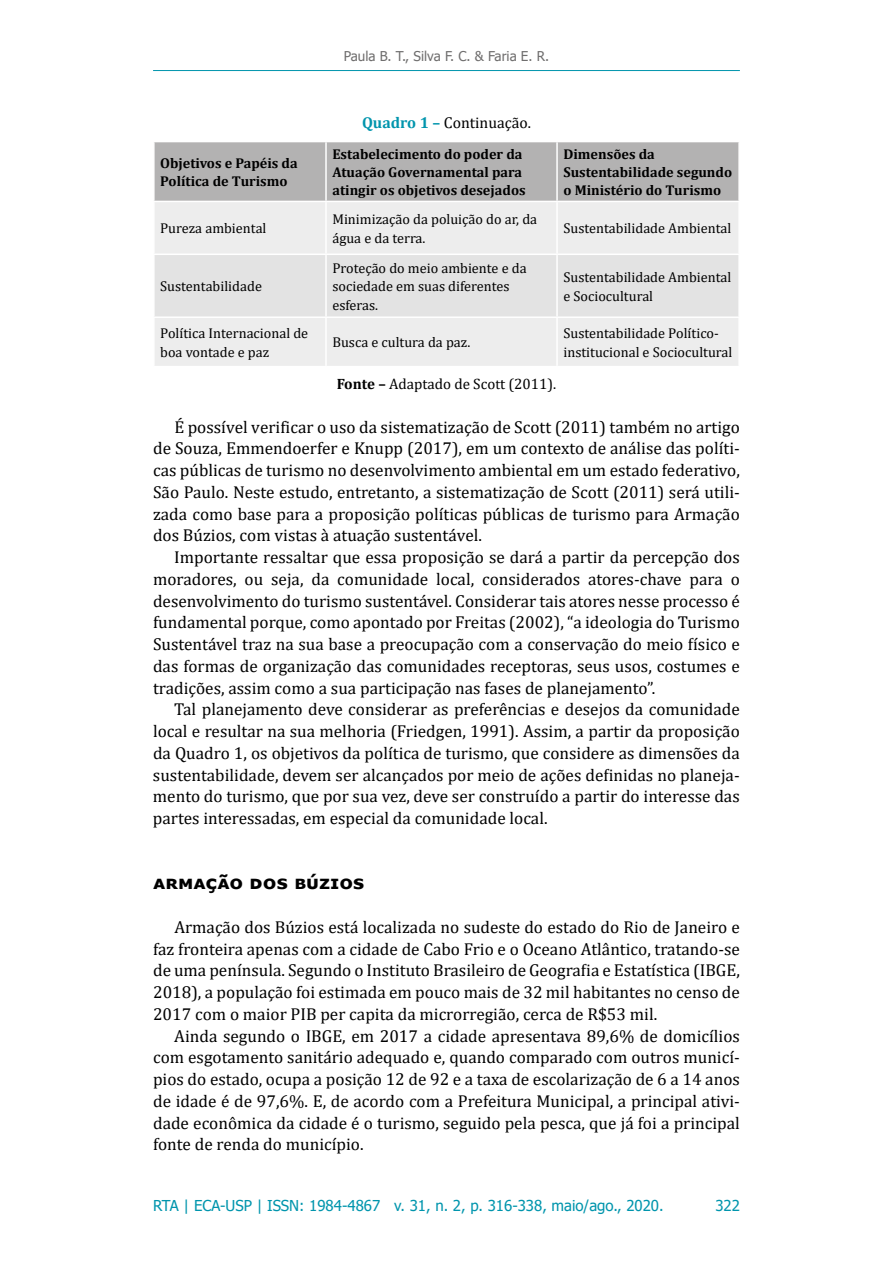
<style>
.page{position:relative;width:893px;height:1263px;background:#fff}
.page>*{position:absolute;margin:0;border:0;box-sizing:border-box;transform-origin:0 0}
.t1{font:700 18.75px "Verdana";color:#000}
.t2{font:17.25px/21.8px "Cambria";color:#000;text-align:justify}
.t3{font:15.75px "Cambria";color:#000}
.t4{font:15px "Tahoma";color:#0095ad}
.t5{font:15px "Cambria";color:#000}
.t6{font:14.25px/18.8px "Cambria";color:#000}
.t7{font:700 14.25px/18px "Cambria";color:#000}
.t8{font:13.5px "Tahoma";color:#706f6f}
.s1{font-weight:700;color:#0095ad}
.s2{font-weight:700}
.s3{font-size:14.25px}
</style>
<div class="page">
<hr style="left:153px;top:70px;width:587px;height:1px;background:#0095ad">
<div style="left:155px;top:142px;width:583px;height:59px;background:#b3b2b2"></div>
<div style="left:155px;top:202px;width:583px;height:164px;background:#ededed"></div>
<div style="left:155px;top:255px;width:583px;height:61px;background:#e3e3e3"></div>
<hr style="left:325px;top:142px;width:2px;height:59px;background:#fff">
<hr style="left:556px;top:142px;width:2px;height:59px;background:#fff">
<hr style="left:325px;top:202px;width:2px;height:52px;background:#fff">
<hr style="left:556px;top:202px;width:2px;height:52px;background:#fff">
<hr style="left:325px;top:255px;width:2px;height:61px;background:#fff">
<hr style="left:556px;top:255px;width:2px;height:61px;background:#fff">
<hr style="left:325px;top:318px;width:2px;height:48px;background:#fff">
<hr style="left:556px;top:318px;width:2px;height:48px;background:#fff">
<hr style="left:153px;top:254px;width:173px;height:1px;background:#fff">
<hr style="left:326px;top:254px;width:231px;height:1px;background:#fff">
<hr style="left:557px;top:254px;width:183px;height:1px;background:#fff">
<hr style="left:153px;top:316px;width:173px;height:2px;background:#fff">
<hr style="left:326px;top:316px;width:231px;height:2px;background:#fff">
<hr style="left:557px;top:316px;width:183px;height:2px;background:#fff">
<p class="t8" style="left:344px;top:47px;width:207px">Paula B. T., Silva F. C. &amp; Faria E. R.</p>
<p class="t3" style="left:362px;top:113px;width:170px"><span class="s1">Quadro 1 –</span> Continuação.</p>
<p class="t7" style="left:160px;top:154px;width:139px">Objetivos e Papéis da<br>Política de Turismo</p>
<p class="t7" style="left:332px;top:145px;width:195px">Estabelecimento do poder da<br>Atuação Governamental para atingir os objetivos desejados</p>
<p class="t7" style="left:563px;top:145px;width:170px">Dimensões da<br>Sustentabilidade segundo o Ministério do Turismo</p>
<p class="t6" style="left:160px;top:219px;width:108px">Pureza ambiental</p>
<p class="t6" style="left:332px;top:210px;width:206px">Minimização da poluição do ar, da água e da terra.</p>
<p class="t6" style="left:563px;top:219px;width:169px">Sustentabilidade Ambiental</p>
<p class="t6" style="left:160px;top:277px;width:103px">Sustentabilidade</p>
<p class="t6" style="left:332px;top:258px;width:196px">Proteção do meio ambiente e da sociedade em suas diferentes esferas.</p>
<p class="t6" style="left:563px;top:268px;width:169px">Sustentabilidade Ambiental e Sociocultural</p>
<p class="t6" style="left:160px;top:324px;width:149px">Política Internacional de boa vontade e paz</p>
<p class="t6" style="left:332px;top:333px;width:139px">Busca e cultura da paz.</p>
<p class="t6" style="left:563px;top:324px;width:170px">Sustentabilidade Político&shy;institucional e Sociocultural</p>
<p class="t5" style="left:337px;top:375px;width:221px"><span class="s2">Fonte –</span> Adaptado de Sco<span class="s3">t</span>t (2011).</p>
<p class="t2" style="left:153px;top:416px;width:588px;text-indent:21px">É possível verificar o uso da sistematização de Scott (2011) também no artigo de Souza, Emmendoerfer e Knupp (2017), em um contexto de análise das políti&shy;cas públicas de turismo no desenvolvimento ambiental em um estado federativo, São Paulo. Neste estudo, entretanto, a sistematização de Scott (2011) será utili&shy;zada como base para a proposição políticas públicas de turismo para Armação dos Búzios, com vistas à atuação sustentável.</p>
<p class="t2" style="left:153px;top:546px;width:588px;text-indent:21px">Importante ressaltar que essa proposição se dará a partir da percepção dos moradores, ou seja, da comunidade local, considerados atores-chave para o desenvolvimento do turismo sustentável. Considerar tais atores nesse processo é fundamental porque, como apontado por Freitas (2002), “a ideologia do Turismo Sustentável traz na sua base a preocupação com a conservação do meio físico e das formas de organização das comunidades receptoras, seus usos, costumes e tradições, assim como a sua participação nas fases de planejamento”.</p>
<p class="t2" style="left:153px;top:699px;width:588px;text-indent:21px">Tal planejamento deve considerar as preferências e desejos da comunidade local e resultar na sua melhoria (Friedgen, 1991). Assim, a partir da proposição da Quadro 1, os objetivos da política de turismo, que considere as dimensões da sustentabilidade, devem ser alcançados por meio de ações definidas no planeja&shy;mento do turismo, que por sua vez, deve ser construído a partir do interesse das partes interessadas, em especial da comunidade local.</p>
<p class="t1" style="left:153px;top:869px;width:213px">armação dos búzios</p>
<p class="t2" style="left:153px;top:916px;width:588px;text-indent:21px">Armação dos Búzios está localizada no sudeste do estado do Rio de Janeiro e faz fronteira apenas com a cidade de Cabo Frio e o Oceano Atlântico, tratando-se de uma península. Segundo o Instituto Brasileiro de Geografia e Estatística (IBGE, 2018), a população foi estimada em pouco mais de 32 mil habitantes no censo de 2017 com o maior PIB per capita da microrregião, cerca de R$53 mil.</p>
<p class="t2" style="left:153px;top:1025px;width:588px;text-indent:21px">Ainda segundo o IBGE, em 2017 a cidade apresentava 89,6% de domicílios com esgotamento sanitário adequado e, quando comparado com outros municí&shy;pios do estado, ocupa a posição 12 de 92 e a taxa de escolarização de 6 a 14 anos de idade é de 97,6%. E, de acordo com a Prefeitura Municipal, a principal ativi&shy;dade econômica da cidade é o turismo, seguido pela pesca, que já foi a principal fonte de renda do município.</p>
<p class="t4" style="left:153px;top:1196px;width:512px">RTA | ECA-USP | ISSN: 1984-4867 v. 31, n. 2, p. 316-338, maio/ago., 2020.</p>
<p class="t4" style="left:715px;top:1196px;width:26px">322</p>
</div>
